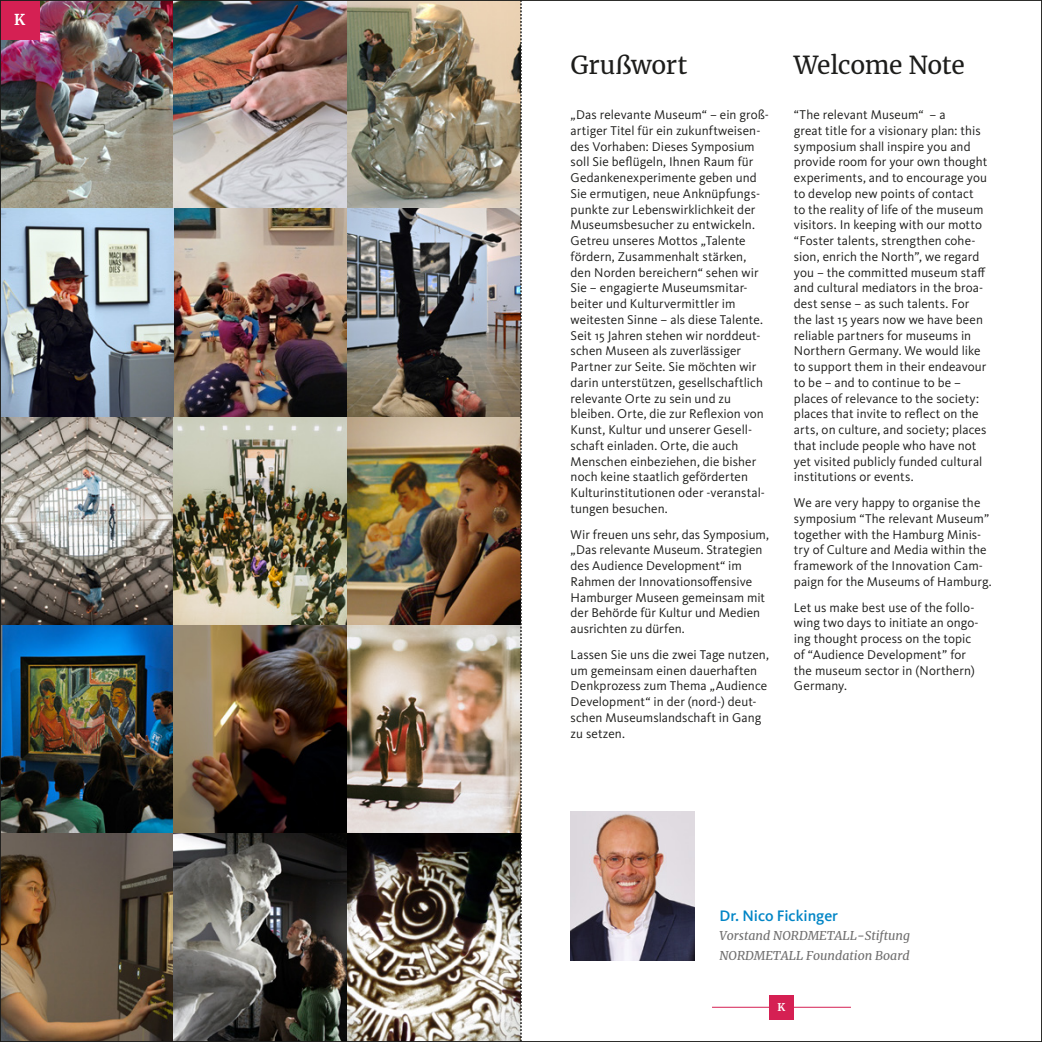
<style>
.page{position:relative;width:1042px;height:1042px;background:#fff}
.page>*{position:absolute;margin:0;border:0;box-sizing:border-box;transform-origin:0 0}
.t1{font:24.5px "Merriweather";letter-spacing:-.01em;color:#1d1d1b}
.t2{font:500 15.75px "Kievit OT";color:#0085c6}
.t3{font:700 14.88px "Merriweather";color:#fff}
.t4{font:13.12px/15.8px "Kievit Pro";letter-spacing:.005em;color:#1d1d1b}
.t5{font:italic 12.25px/19.6px "Merriweather";color:#706f6f}
.t6{font:700 10.5px "Merriweather";color:#fff}
</style>
<div class="page">
<hr style="left:712px;top:1007px;width:139px;height:1px;background:#d52053">
<div style="left:769px;top:995px;width:25px;height:24px;background:#d52053"></div>
<img style="left:570px;top:811px;width:124px;height:149px">
<img style="left:2px;top:2px;width:519px;height:1038px">
<div style="left:0;top:0;width:40px;height:40px;background:#d52053"></div>
<svg style="left:521px;top:0;width:1px;height:1042px"></svg>
<p class="t3" style="left:14px;top:9px;width:13px">K</p>
<h1 class="t1" style="left:570px;top:48px;width:118px">Grußwort</h1>
<p class="t4" style="left:570px;top:107px;width:200px">„Das relevante Museum“ – ein groß&shy;artiger Titel für ein zukunftweisen&shy;des Vorhaben: Dieses Symposium soll Sie beflügeln, Ihnen Raum für Gedankenexperimente geben und Sie ermutigen, neue Anknüpfungs&shy;punkte zur Lebenswirklichkeit der Museumsbesucher zu entwickeln.<br>Getreu unseres Mottos „Talente fördern, Zusammenhalt stärken, den Norden bereichern“ sehen wir Sie – engagierte Museumsmitar&shy;beiter und Kulturvermittler im weitesten Sinne – als diese Talente.<br>Seit 15 Jahren stehen wir norddeut&shy;schen Museen als zuverlässiger Partner zur Seite. Sie möchten wir darin unterstützen, gesellschaftlich relevante Orte zu sein und zu bleiben. Orte, die zur Reflexion von Kunst, Kultur und unserer Gesell&shy;schaft einladen. Orte, die auch Menschen einbeziehen, die bisher noch keine staatlich geförderten Kulturinstitutionen oder -veranstal&shy;tungen besuchen.</p>
<p class="t4" style="left:570px;top:526px;width:200px">Wir freuen uns sehr, das Symposium, „Das relevante Museum. Strategien des Audience Development“ im<br>Rahmen der Innovationsoffensive<br>Hamburger Museen gemeinsam mit der Behörde für Kultur und Medien ausrichten zu dürfen.</p>
<p class="t4" style="left:570px;top:646px;width:200px">Lassen Sie uns die zwei Tage nutzen, um gemeinsam einen dauerhaften<br>Denkprozess zum Thema „Audience<br>Development“ in der (nord-) deut&shy;schen Museumslandschaft in Gang zu setzen.</p>
<h1 class="t1" style="left:794px;top:48px;width:173px">Welcome Note</h1>
<p class="t4" style="left:794px;top:107px;width:195px">“The relevant Museum“ – a<br>great title for a visionary plan: this symposium shall inspire you and provide room for your own thought experiments, and to encourage you to develop new points of contact to the reality of life of the museum visitors. In keeping with our motto “Foster talents, strengthen cohe&shy;sion, enrich the North”, we regard you – the committed museum staff and cultural mediators in the broa&shy;dest sense – as such talents. For the last 15 years now we have been reliable partners for museums in Northern Germany. We would like to support them in their endeavour to be – and to continue to be – places of relevance to the society: places that invite to reflect on the arts, on culture, and society; places that include people who have not yet visited publicly funded cultural institutions or events.</p>
<p class="t4" style="left:794px;top:495px;width:199px">We are very happy to organise the symposium “The relevant Museum” together with the Hamburg Minis&shy;try of Culture and Media within the framework of the Innovation Cam&shy;paign for the Museums of Hamburg.</p>
<p class="t4" style="left:794px;top:599px;width:186px">Let us make best use of the follo&shy;wing two days to initiate an ongo&shy;ing thought process on the topic of “Audience Development” for the museum sector in (Northern)<br>Germany.</p>
<p class="t2" style="left:719px;top:906px;width:120px">Dr. Nico Fickinger</p>
<p class="t5" style="left:719px;top:926px;width:192px">Vorstand NORDMETALL-Stiftung<br>NORDMETALL Foundation Board</p>
<p class="t6" style="left:777px;top:1000px;width:9px">K</p>
</div>
